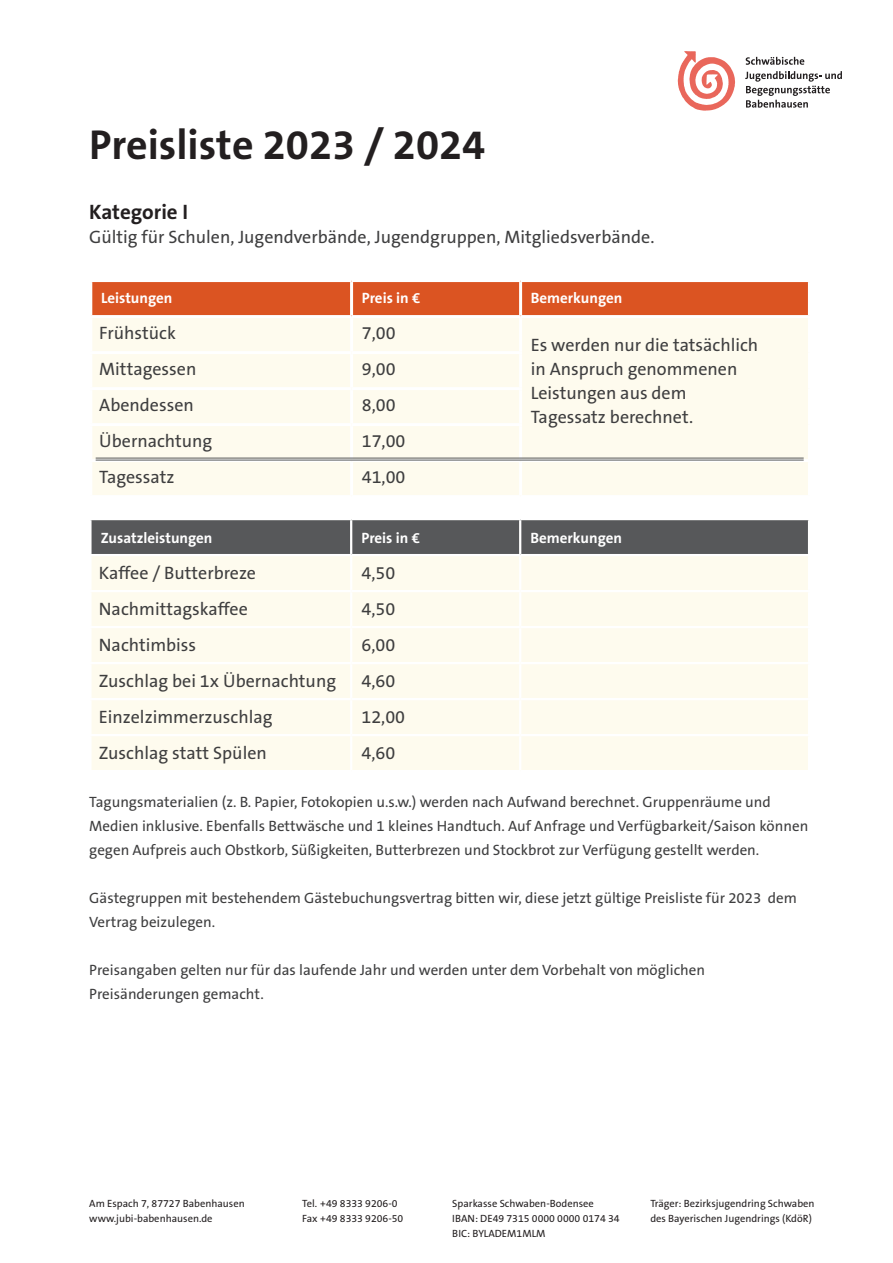
<style>
.page{position:relative;width:893px;height:1263px;background:#fff}
.page>*{position:absolute;margin:0;border:0;box-sizing:border-box;transform-origin:0 0}
.t1{font:700 42px "The Sans B7";color:#231f20}
.t2{font:700 21px "The Sans B7";color:#231f20}
.t3{font:18px/24px "The Sans B5 Plain";color:#3e3e3f}
.t4{font:15px/24px "The Sans B5 Plain";color:#3e3e3f}
.t5{font:700 15px "The Sans B7";color:#fff}
.t6{font:10.5px "The Sans B5 Plain";color:#231f20}
</style>
<div class="page">
<svg style="left:678px;top:51px;width:57px;height:60px"></svg>
<svg style="left:746px;top:57px;width:58px;height:8px"></svg>
<svg style="left:745px;top:71px;width:97px;height:37px"></svg>
<div style="left:92px;top:282px;width:716px;height:33px;background:#db5422"></div>
<div style="left:92px;top:318px;width:716px;height:177px;background:#fefbee"></div>
<hr style="left:350px;top:282px;width:3px;height:33px;background:#fff">
<hr style="left:519px;top:282px;width:3px;height:33px;background:#fff">
<hr style="left:350px;top:318px;width:3px;height:33px;background:#fff">
<hr style="left:519px;top:318px;width:3px;height:33px;background:#fff">
<hr style="left:89px;top:351px;width:263px;height:3px;background:#fff">
<hr style="left:352px;top:351px;width:170px;height:3px;background:#fff">
<hr style="left:350px;top:354px;width:3px;height:33px;background:#fff">
<hr style="left:519px;top:354px;width:3px;height:33px;background:#fff">
<hr style="left:89px;top:387px;width:263px;height:3px;background:#fff">
<hr style="left:352px;top:387px;width:170px;height:3px;background:#fff">
<hr style="left:350px;top:390px;width:3px;height:33px;background:#fff">
<hr style="left:519px;top:390px;width:3px;height:33px;background:#fff">
<hr style="left:89px;top:423px;width:263px;height:3px;background:#fff">
<hr style="left:352px;top:423px;width:170px;height:3px;background:#fff">
<hr style="left:350px;top:426px;width:3px;height:33px;background:#fff">
<hr style="left:519px;top:426px;width:3px;height:33px;background:#fff">
<hr style="left:89px;top:459px;width:263px;height:3px;background:#fff">
<hr style="left:352px;top:459px;width:169px;height:3px;background:#fff">
<hr style="left:350px;top:462px;width:3px;height:33px;background:#fff">
<hr style="left:521px;top:459px;width:290px;height:3px;background:#fff">
<hr style="left:519px;top:462px;width:3px;height:33px;background:#fff">
<hr style="left:96px;top:458px;width:708px;height:1px;background:#57585a">
<hr style="left:96px;top:460px;width:708px;height:1px;background:#57585a">
<div style="left:92px;top:520px;width:716px;height:34px;background:#57585a"></div>
<div style="left:92px;top:556px;width:716px;height:214px;background:#fefbee"></div>
<hr style="left:350px;top:520px;width:2px;height:34px;background:#fff">
<hr style="left:519px;top:520px;width:2px;height:34px;background:#fff">
<hr style="left:350px;top:556px;width:2px;height:34px;background:#fff">
<hr style="left:519px;top:556px;width:2px;height:34px;background:#fff">
<hr style="left:89px;top:590px;width:262px;height:2px;background:#fff">
<hr style="left:351px;top:590px;width:169px;height:2px;background:#fff">
<hr style="left:350px;top:592px;width:2px;height:34px;background:#fff">
<hr style="left:520px;top:590px;width:290px;height:2px;background:#fff">
<hr style="left:519px;top:592px;width:2px;height:34px;background:#fff">
<hr style="left:89px;top:626px;width:262px;height:2px;background:#fff">
<hr style="left:351px;top:626px;width:169px;height:2px;background:#fff">
<hr style="left:350px;top:628px;width:2px;height:34px;background:#fff">
<hr style="left:520px;top:626px;width:290px;height:2px;background:#fff">
<hr style="left:519px;top:628px;width:2px;height:34px;background:#fff">
<hr style="left:89px;top:662px;width:262px;height:2px;background:#fff">
<hr style="left:351px;top:662px;width:169px;height:2px;background:#fff">
<hr style="left:350px;top:664px;width:2px;height:34px;background:#fff">
<hr style="left:520px;top:662px;width:290px;height:2px;background:#fff">
<hr style="left:519px;top:664px;width:2px;height:34px;background:#fff">
<hr style="left:89px;top:698px;width:262px;height:2px;background:#fff">
<hr style="left:351px;top:698px;width:169px;height:2px;background:#fff">
<hr style="left:350px;top:700px;width:2px;height:34px;background:#fff">
<hr style="left:520px;top:698px;width:290px;height:2px;background:#fff">
<hr style="left:519px;top:700px;width:2px;height:34px;background:#fff">
<hr style="left:89px;top:734px;width:262px;height:2px;background:#fff">
<hr style="left:351px;top:734px;width:169px;height:2px;background:#fff">
<hr style="left:350px;top:736px;width:2px;height:34px;background:#fff">
<hr style="left:520px;top:734px;width:290px;height:2px;background:#fff">
<hr style="left:519px;top:736px;width:2px;height:34px;background:#fff">
<h1 class="t1" style="left:89px;top:122px;width:398px">Preisliste 2023 / 2024</h1>
<h2 class="t2" style="left:89px;top:201px;width:100px">Kategorie I</h2>
<p class="t3" style="left:89px;top:225px;width:567px">Gültig für Schulen, Jugendverbände, Jugendgruppen, Mitgliedsverbände.</p>
<p class="t5" style="left:101px;top:290px;width:73px">Leistungen</p>
<p class="t5" style="left:362px;top:290px;width:60px">Preis in €</p>
<p class="t5" style="left:531px;top:290px;width:93px">Bemerkungen</p>
<p class="t3" style="left:99px;top:321px;width:78px">Frühstück</p>
<p class="t3" style="left:362px;top:321px;width:35px">7,00</p>
<p class="t3" style="left:531px;top:333px;width:229px">Es werden nur die tatsächlich in Anspruch genommenen<br>Leistungen aus dem<br>Tagessatz berechnet.</p>
<p class="t3" style="left:99px;top:357px;width:99px">Mittagessen</p>
<p class="t3" style="left:362px;top:357px;width:35px">9,00</p>
<p class="t3" style="left:99px;top:393px;width:96px">Abendessen</p>
<p class="t3" style="left:362px;top:393px;width:35px">8,00</p>
<p class="t3" style="left:99px;top:429px;width:114px">Übernachtung</p>
<p class="t3" style="left:362px;top:429px;width:45px">17,00</p>
<p class="t3" style="left:99px;top:465px;width:77px">Tagessatz</p>
<p class="t3" style="left:362px;top:465px;width:45px">41,00</p>
<p class="t5" style="left:101px;top:530px;width:113px">Zusatzleistungen</p>
<p class="t5" style="left:361px;top:530px;width:60px">Preis in €</p>
<p class="t5" style="left:530px;top:530px;width:93px">Bemerkungen</p>
<p class="t3" style="left:99px;top:561px;width:159px">Kaffee / Butterbreze</p>
<p class="t3" style="left:361px;top:561px;width:35px">4,50</p>
<p class="t3" style="left:99px;top:597px;width:150px">Nachmittagskaffee</p>
<p class="t3" style="left:361px;top:597px;width:35px">4,50</p>
<p class="t3" style="left:99px;top:633px;width:99px">Nachtimbiss</p>
<p class="t3" style="left:361px;top:633px;width:35px">6,00</p>
<p class="t3" style="left:99px;top:669px;width:239px">Zuschlag bei 1x Übernachtung</p>
<p class="t3" style="left:361px;top:669px;width:35px">4,60</p>
<p class="t3" style="left:99px;top:705px;width:175px">Einzelzimmerzuschlag</p>
<p class="t3" style="left:361px;top:705px;width:45px">12,00</p>
<p class="t3" style="left:99px;top:741px;width:169px">Zuschlag statt Spülen</p>
<p class="t3" style="left:361px;top:741px;width:35px">4,60</p>
<p class="t4" style="left:89px;top:790px;width:720px">Tagungsmaterialien (z. B. Papier, Fotokopien u.s.w.) werden nach Aufwand berechnet. Gruppenräume und<br>Medien inklusive. Ebenfalls Bettwäsche und 1 kleines Handtuch. Auf Anfrage und Verfügbarkeit/Saison können gegen Aufpreis auch Obstkorb, Süßigkeiten, Butterbrezen und Stockbrot zur Verfügung gestellt werden.</p>
<p class="t4" style="left:89px;top:886px;width:709px">Gästegruppen mit bestehendem Gästebuchungsvertrag bitten wir, diese jetzt gültige Preisliste für 2023 dem<br>Vertrag beizulegen.</p>
<p class="t4" style="left:89px;top:958px;width:617px">Preisangaben gelten nur für das laufende Jahr und werden unter dem Vorbehalt von möglichen<br>Preisänderungen gemacht.</p>
<p class="t6" style="left:89px;top:1198px;width:157px">Am Espach 7, 87727 Babenhausen</p>
<p class="t6" style="left:302px;top:1198px;width:97px">Tel. +49 8333 9206-0</p>
<p class="t6" style="left:452px;top:1198px;width:143px">Sparkasse Schwaben-Bodensee</p>
<p class="t6" style="left:650px;top:1198px;width:166px">Träger: Bezirksjugendring Schwaben</p>
<p class="t6" style="left:89px;top:1213px;width:125px">www.jubi-babenhausen.de</p>
<p class="t6" style="left:302px;top:1213px;width:103px">Fax +49 8333 9206-50</p>
<p class="t6" style="left:452px;top:1213px;width:169px">IBAN: DE49 7315 0000 0000 0174 34</p>
<p class="t6" style="left:650px;top:1213px;width:163px">des Bayerischen Jugendrings (KdöR)</p>
<p class="t6" style="left:452px;top:1228px;width:95px">BIC: BYLADEM1MLM</p>
</div>
